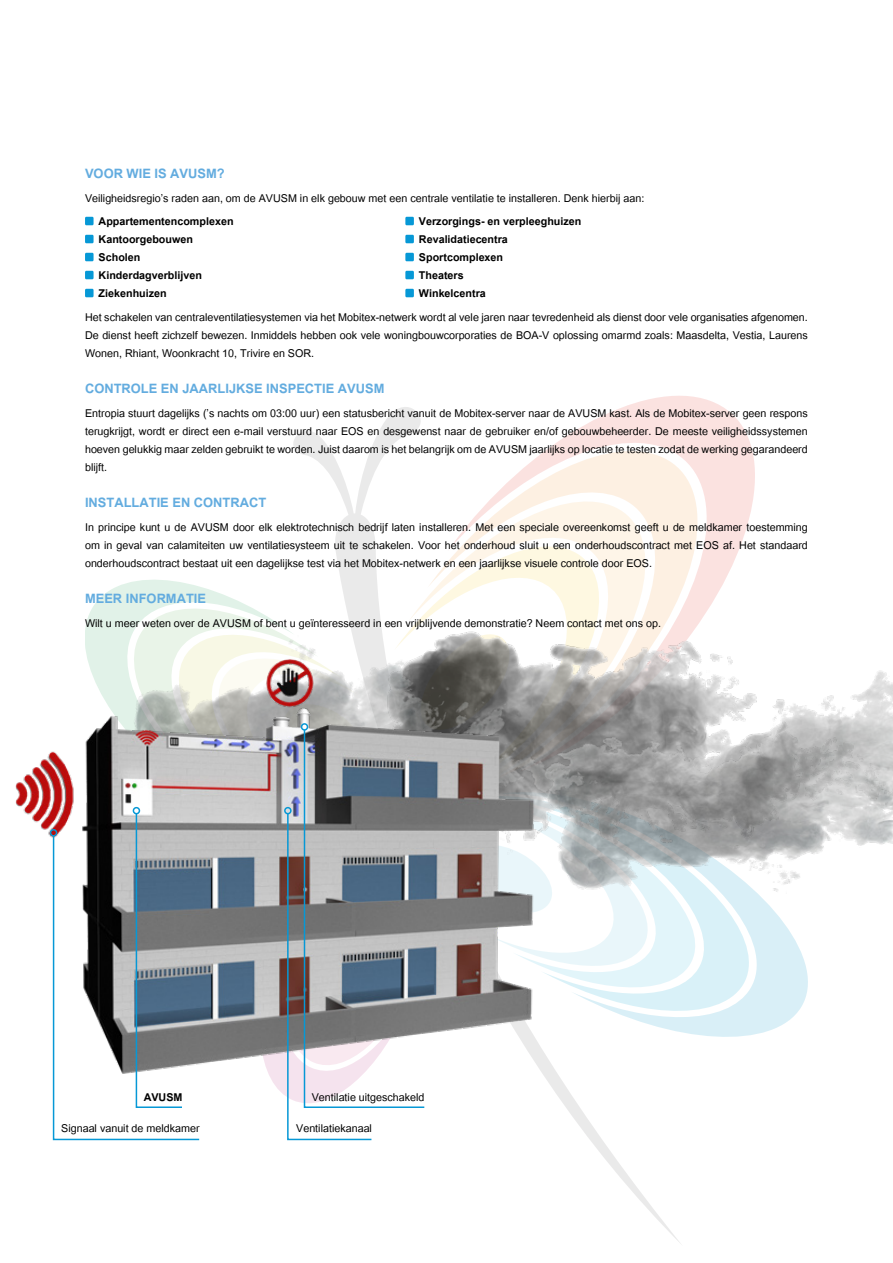
<style>
.page{position:relative;width:893px;height:1263px;background:#fff}
.page>*{position:absolute;margin:0;border:0;box-sizing:border-box;transform-origin:0 0}
.t1{font:700 18px "Utsaah";color:#63acdf}
.t2{font:15px/18px "Utsaah";color:#000;text-align:justify}
.t3{font:700 15px/18px "Utsaah";color:#000}
</style>
<div class="page">
<svg style="left:293px;top:407px;width:387px;height:836px"></svg>
<svg style="left:447px;top:396px;width:308px;height:200px;fill:#fbe3e2"></svg>
<svg style="left:427px;top:434px;width:289px;height:180px"></svg>
<svg style="left:408px;top:487px;width:254px;height:127px;fill:#fef5e8"></svg>
<svg style="left:394px;top:534px;width:219px;height:80px;fill:#fef8e8"></svg>
<svg style="left:85px;top:563px;width:245px;height:71px"></svg>
<svg style="left:661px;top:980px;width:147px;height:71px"></svg>
<svg style="left:661px;top:980px;width:106px;height:43px;fill:#d9f1f8"></svg>
<img style="left:604px;top:614px;width:204px;height:366px">
<img style="left:661px;top:638px;width:232px;height:286px">
<img style="left:105px;top:587px;width:499px;height:47px">
<img style="left:15px;top:634px;width:120px;height:204px">
<div style="left:85px;top:217px;width:9px;height:8px;background:#0698d6"></div>
<div style="left:85px;top:235px;width:9px;height:8px;background:#0698d6"></div>
<div style="left:85px;top:253px;width:9px;height:8px;background:#0698d6"></div>
<div style="left:85px;top:271px;width:9px;height:8px;background:#0698d6"></div>
<div style="left:85px;top:289px;width:9px;height:8px;background:#0698d6"></div>
<div style="left:405px;top:217px;width:9px;height:8px;background:#0698d6"></div>
<div style="left:405px;top:235px;width:9px;height:8px;background:#0698d6"></div>
<div style="left:405px;top:253px;width:9px;height:8px;background:#0698d6"></div>
<div style="left:405px;top:271px;width:9px;height:8px;background:#0698d6"></div>
<div style="left:405px;top:289px;width:9px;height:8px;background:#0698d6"></div>
<svg style="left:52px;top:834px;width:83px;height:307px"></svg>
<div style="left:50px;top:829px;width:7px;height:7px;border:2px solid #0698d6;border-radius:50%"></div>
<div style="left:133px;top:807px;width:7px;height:7px;border:2px solid #0698d6;border-radius:50%"></div>
<svg style="left:135px;top:622px;width:526px;height:519px"></svg>
<div style="left:284px;top:807px;width:8px;height:7px;border:2px solid #0698d6;border-radius:50%"></div>
<p class="t1" style="left:85px;top:165px;width:141px">VOOR WIE IS AVUSM?</p>
<p class="t2" style="left:85px;top:190px;width:561px">Veiligheidsregio’s raden aan, om de AVUSM in elk gebouw met een centrale ventilatie te installeren. Denk hierbij aan:</p>
<p class="t3" style="left:99px;top:213px;width:136px">Appartementencomplexen<br>Kantoorgebouwen<br>Scholen<br>Kinderdagverblijven<br>Ziekenhuizen</p>
<p class="t3" style="left:419px;top:213px;width:164px">Verzorgings- en verpleeghuizen<br>Revalidatiecentra<br>Sportcomplexen<br>Theaters<br>Winkelcentra</p>
<p class="t2" style="left:85px;top:309px;width:724px">Het schakelen van centraleventilatiesystemen via het Mobitex-netwerk wordt al vele jaren naar tevredenheid als dienst door vele organisaties afgenomen.<br>De dienst heeft zichzelf bewezen. Inmiddels hebben ook vele woningbouwcorporaties de BOA-V oplossing omarmd zoals: Maasdelta, Vestia, Laurens Wonen, Rhiant, Woonkracht 10, Trivire en SOR.</p>
<p class="t1" style="left:85px;top:379px;width:301px">CONTROLE EN JAARLIJKSE INSPECTIE AVUSM</p>
<p class="t2" style="left:85px;top:405px;width:724px">Entropia stuurt dagelijks (’s nachts om 03:00 uur) een statusbericht vanuit de Mobitex-server naar de AVUSM kast. Als de Mobitex-server geen respons terugkrijgt, wordt er direct een e-mail verstuurd naar EOS en desgewenst naar de gebruiker en/of gebouwbeheerder. De meeste veiligheidssystemen hoeven gelukkig maar zelden gebruikt te worden. Juist daarom is het belangrijk om de AVUSM jaarlijks op locatie te testen zodat de werking gegarandeerd blijft.</p>
<p class="t1" style="left:85px;top:493px;width:183px">INSTALLATIE EN CONTRACT</p>
<p class="t2" style="left:85px;top:519px;width:724px">In principe kunt u de AVUSM door elk elektrotechnisch bedrijf laten installeren. Met een speciale overeenkomst geeft u de meldkamer toestemming om in geval van calamiteiten uw ventilatiesysteem uit te schakelen. Voor het onderhoud sluit u een onderhoudscontract met EOS af. Het standaard onderhoudscontract bestaat uit een dagelijkse test via het Mobitex-netwerk en een jaarlijkse visuele controle door EOS.</p>
<p class="t1" style="left:85px;top:589px;width:123px">MEER INFORMATIE</p>
<p class="t2" style="left:85px;top:615px;width:577px">Wilt u meer weten over de AVUSM of bent u geïnteresseerd in een vrijblijvende demonstratie? Neem contact met ons op.</p>
<p class="t3" style="left:144px;top:1089px;width:40px">AVUSM</p>
<p class="t2" style="left:296px;top:1083px;width:130px;line-height:31.2px;text-indent:16px">Ventilatie uitgeschakeld<br>Ventilatiekanaal</p>
<p class="t2" style="left:61px;top:1121px;width:140px">Signaal vanuit de meldkamer</p>
</div>
